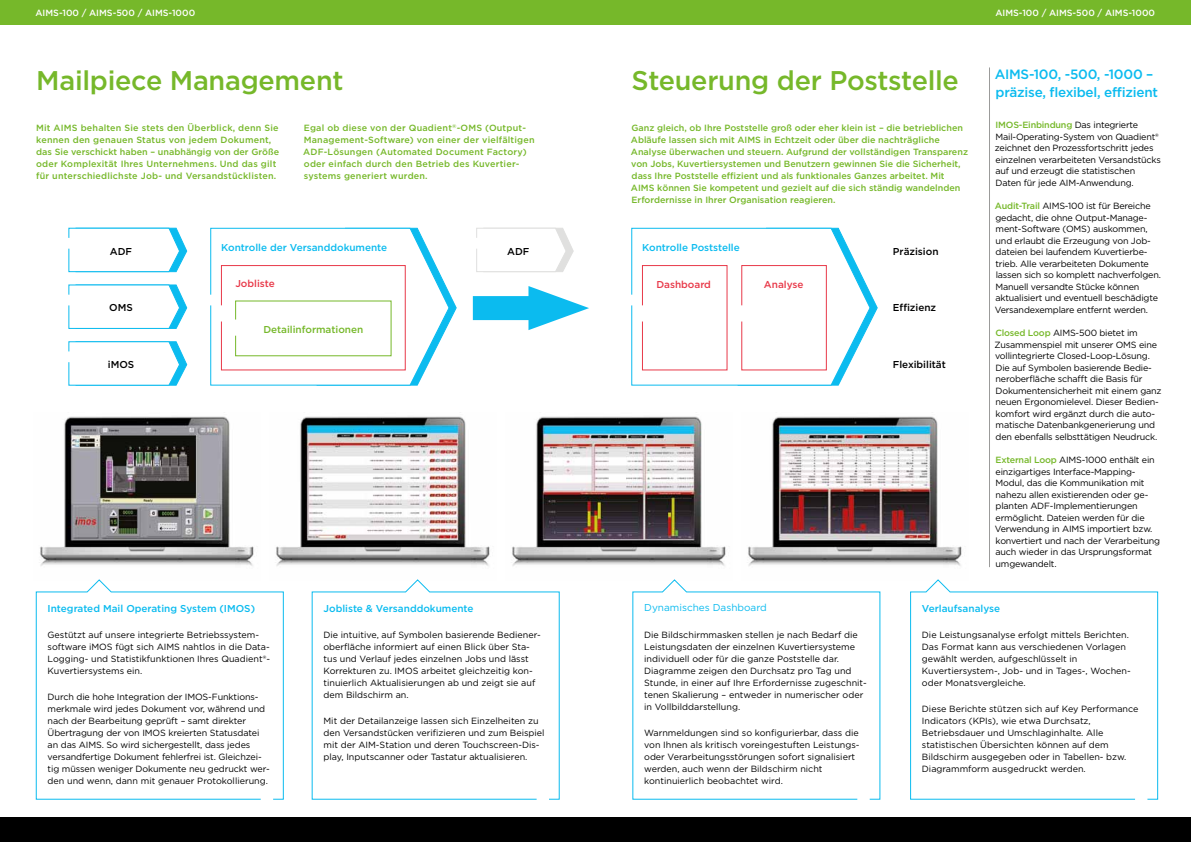
<style>
.page{position:relative;width:1191px;height:842px;background:#fff}
.page>*{position:absolute;margin:0;border:0;box-sizing:border-box;transform-origin:0 0}
.t1{font:500 27px "Gotham";letter-spacing:-.01em;color:#76b82a}
.t2{font:500 13.5px/18px "Gotham";letter-spacing:-.02em;color:#0bbbef}
.t3{font:500 10px "Gotham";color:#0bbbef}
.t4{font:500 10px "Gotham";color:#000}
.t5{font:500 10px "Gotham";color:#e83949}
.t6{font:10px "Gotham";color:#0bbbef}
.t7{font:500 10px "Gotham";color:#76b82a}
.t8{font:9px/12px "Gotham";letter-spacing:-.01em;color:#000}
.t9{font:500 9px/12px "Gotham";color:#76b82a}
.t10{font:500 9px/12px "Gotham";letter-spacing:.02em;color:#76b82a}
.t11{font:500 9px "Gotham";color:#fff}
.s1{font-weight:500;color:#76b82a}
</style>
<div class="page">
<div style="left:0;top:0;width:1191px;height:24px;background:#76b82a"></div>
<div style="left:0;top:818px;width:1191px;height:24px;background:#000"></div>
<img style="left:40px;top:416px;width:214px;height:150px">
<img style="left:276px;top:416px;width:214px;height:150px">
<img style="left:512px;top:416px;width:214px;height:150px">
<img style="left:748px;top:416px;width:214px;height:150px">
<svg style="left:36px;top:579px;width:248px;height:221px"></svg>
<svg style="left:632px;top:579px;width:248px;height:221px"></svg>
<svg style="left:910px;top:579px;width:248px;height:221px"></svg>
<svg style="left:312px;top:579px;width:248px;height:221px"></svg>
<hr style="left:989px;top:67px;width:1px;height:500px;background:#9b9b9a">
<svg style="left:68px;top:341px;width:119px;height:45px"></svg>
<svg style="left:68px;top:228px;width:119px;height:44px"></svg>
<svg style="left:476px;top:228px;width:98px;height:44px"></svg>
<svg style="left:68px;top:284px;width:119px;height:45px"></svg>
<svg style="left:210px;top:228px;width:247px;height:158px"></svg>
<svg style="left:631px;top:228px;width:246px;height:158px"></svg>
<div style="left:473px;top:296px;width:77px;height:24px;background:#0bbbef"></div>
<svg style="left:528px;top:286px;width:61px;height:44px"></svg>
<p class="t11" style="left:36px;top:7px;width:161px">AIMS-100 / AIMS-500 / AIMS-1000</p>
<p class="t11" style="left:995px;top:7px;width:161px">AIMS-100 / AIMS-500 / AIMS-1000</p>
<h1 class="t1" style="left:36px;top:65px;width:309px">Mailpiece Management</h1>
<h1 class="t1" style="left:631px;top:65px;width:329px">Steuerung der Poststelle</h1>
<h2 class="t2" style="left:994px;top:65px;width:165px">AIMS-100, -500, -1000 – präzise, flexibel, effizient</h2>
<p class="t8" style="left:995px;top:119px;width:167px;line-height:11.5px"><span class="s1">IMOS-Einbindung</span> Das integrierte Mail-Operating-System von Quadient® zeichnet den Prozessfortschritt jedes einzelnen verarbeiteten Versandstücks auf und erzeugt die statistischen Daten für jede AIM-Anwendung.</p>
<p class="t8" style="left:994px;top:200px;width:168px;line-height:11.5px"><span class="s1">Audit-Trail</span> AIMS-100 ist für Bereiche gedacht, die ohne Output-Manage&shy;ment-Software (OMS) auskommen, und erlaubt die Erzeugung von Job&shy;dateien bei laufendem Kuvertierbe&shy;trieb. Alle verarbeiteten Dokumente lassen sich so komplett nachverfolgen.<br>Manuell versandte Stücke können aktualisiert und eventuell beschädigte Versandexemplare entfernt werden.</p>
<p class="t8" style="left:994px;top:327px;width:169px;line-height:11.5px"><span class="s1">Closed Loop</span> AIMS-500 bietet im Zusammenspiel mit unserer OMS eine vollintegrierte Closed-Loop-Lösung.<br>Die auf Symbolen basierende Bedie&shy;neroberfläche schafft die Basis für Dokumentensicherheit mit einem ganz neuen Ergonomielevel. Dieser Bedien&shy;komfort wird ergänzt durch die auto&shy;matische Datenbankgenerierung und den ebenfalls selbsttätigen Neudruck.</p>
<p class="t8" style="left:994px;top:454px;width:167px;line-height:11.5px"><span class="s1">External Loop</span> AIMS-1000 enthält ein einzigartiges Interface-Mapping-Modul, das die Kommunikation mit nahezu allen existierenden oder ge&shy;planten ADF-Implementierungen ermöglicht. Dateien werden für die Verwendung in AIMS importiert bzw. konvertiert und nach der Verarbeitung auch wieder in das Ursprungsformat umgewandelt.</p>
<p class="t10" style="left:36px;top:122px;width:244px">Mit AIMS behalten Sie stets den Überblick, denn Sie kennen den genauen Status von jedem Dokument, das Sie verschickt haben – unabhängig von der Größe oder Komplexität Ihres Unternehmens. Und das gilt für unterschiedlichste Job- und Versandstücklisten.</p>
<p class="t10" style="left:303px;top:122px;width:233px">Egal ob diese von der Quadient<sup>®</sup>-OMS (Output-Management-Software) von einer der vielfältigen ADF-Lösungen (Automated Document Factory) oder einfach durch den Betrieb des Kuvertier&shy;systems generiert wurden.</p>
<p class="t9" style="left:631px;top:122px;width:338px">Ganz gleich, ob Ihre Poststelle groß oder eher klein ist – die betrieblichen Abläufe lassen sich mit AIMS in Echtzeit oder über die nachträgliche Analyse überwachen und steuern. Aufgrund der vollständigen Transparenz von Jobs, Kuvertiersystemen und Benutzern gewinnen Sie die Sicherheit, dass Ihre Poststelle effizient und als funktionales Ganzes arbeitet. Mit AIMS können Sie kompetent und gezielt auf die sich ständig wandelnden Erfordernisse in Ihrer Organisation reagieren.</p>
<p class="t3" style="left:221px;top:242px;width:168px">Kontrolle der Versanddokumente</p>
<p class="t5" style="left:235px;top:278px;width:41px">Jobliste</p>
<p class="t7" style="left:263px;top:323px;width:101px">Detailinformationen</p>
<p class="t3" style="left:642px;top:242px;width:99px">Kontrolle Poststelle</p>
<p class="t5" style="left:656px;top:278px;width:56px">Dashboard</p>
<p class="t5" style="left:764px;top:278px;width:41px">Analyse</p>
<p class="t4" style="left:893px;top:245px;width:47px">Präzision</p>
<p class="t4" style="left:110px;top:245px;width:24px">ADF</p>
<p class="t4" style="left:507px;top:245px;width:24px">ADF</p>
<p class="t4" style="left:893px;top:302px;width:45px">Effizienz</p>
<p class="t4" style="left:109px;top:302px;width:25px">OMS</p>
<p class="t4" style="left:893px;top:359px;width:54px">Flexibilität</p>
<p class="t4" style="left:108px;top:359px;width:28px">iMOS</p>
<p class="t3" style="left:48px;top:602px;width:209px">Integrated Mail Operating System (IMOS)</p>
<p class="t8" style="left:48px;top:629px;width:224px">Gestützt auf unsere integrierte Betriebssystem&shy;software iMOS fügt sich AIMS nahtlos in die Data-Logging- und Statistikfunktionen Ihres Quadient®- Kuvertiersystems ein.</p>
<p class="t8" style="left:48px;top:691px;width:224px">Durch die hohe Integration der IMOS-Funktions&shy;merkmale wird jedes Dokument vor, während und nach der Bearbeitung geprüft – samt direkter Übertragung der von IMOS kreierten Statusdatei an das AIMS. So wird sichergestellt, dass jedes versandfertige Dokument fehlerfrei ist. Gleichzei&shy;tig müssen weniger Dokumente neu gedruckt wer&shy;den und wenn, dann mit genauer Protokollierung.</p>
<p class="t3" style="left:323px;top:602px;width:152px">Jobliste &amp; Versanddokumente</p>
<p class="t8" style="left:323px;top:629px;width:219px">Die intuitive, auf Symbolen basierende Bediener&shy;oberfläche informiert auf einen Blick über Sta&shy;tus und Verlauf jedes einzelnen Jobs und lässt Korrekturen zu. IMOS arbeitet gleichzeitig kon&shy;tinuierlich Aktualisierungen ab und zeigt sie auf dem Bildschirm an.</p>
<p class="t8" style="left:323px;top:715px;width:223px">Mit der Detailanzeige lassen sich Einzelheiten zu den Versandstücken verifizieren und zum Beispiel mit der AIM-Station und deren Touchscreen-Dis&shy;play, Inputscanner oder Tastatur aktualisieren.</p>
<p class="t6" style="left:644px;top:601px;width:124px">Dynamisches Dashboard</p>
<p class="t8" style="left:644px;top:628px;width:224px">Die Bildschirmmasken stellen je nach Bedarf die Leistungsdaten der einzelnen Kuvertiersysteme individuell oder für die ganze Poststelle dar.<br>Diagramme zeigen den Durchsatz pro Tag und Stunde, in einer auf Ihre Erfordernisse zugeschnit&shy;tenen Skalierung – entweder in numerischer oder in Vollbilddarstellung.</p>
<p class="t8" style="left:644px;top:726px;width:217px">Warnmeldungen sind so konfigurierbar, dass die von Ihnen als kritisch voreingestuften Leistungs&shy;oder Verarbeitungsstörungen sofort signalisiert werden, auch wenn der Bildschirm nicht kontinuierlich beobachtet wird.</p>
<p class="t3" style="left:922px;top:602px;width:80px">Verlaufsanalyse</p>
<p class="t8" style="left:922px;top:629px;width:210px">Die Leistungsanalyse erfolgt mittels Berichten.<br>Das Format kann aus verschiedenen Vorlagen gewählt werden, aufgeschlüsselt in Kuvertiersystem-, Job- und in Tages-, Wochen&shy;oder Monatsvergleiche.</p>
<p class="t8" style="left:922px;top:703px;width:218px">Diese Berichte stützen sich auf Key Performance Indicators (KPIs), wie etwa Durchsatz, Betriebsdauer und Umschlaginhalte. Alle statistischen Übersichten können auf dem Bildschirm ausgegeben oder in Tabellen- bzw.<br>Diagrammform ausgedruckt werden.</p>
</div>
